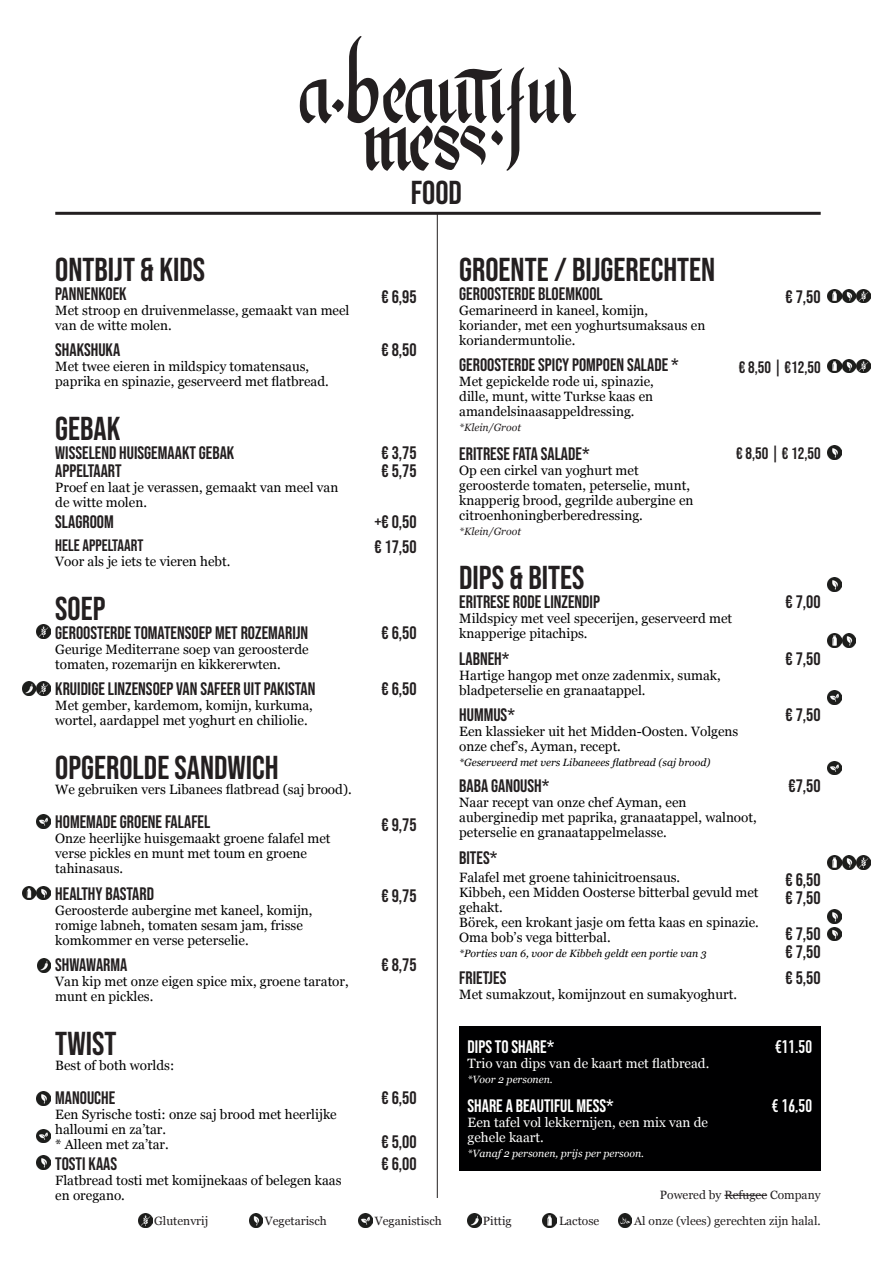
<style>
.page{position:relative;width:893px;height:1263px;background:#fff}
.page>*{position:absolute;margin:0;border:0;box-sizing:border-box;transform-origin:0 0}
.Kop{font:33px "Bebas Neue";color:#231f20}
.Subkop{font:18px "Bebas Neue";color:#231f20}
.Subkop-2{font:18px "Bebas Neue";color:#fff}
.Subkop-3{font:700 18px "DIN Condensed";color:#fff}
.Subkop-4{font:16.5px "Bebas Neue";color:#231f20}
.Subkop-5{font:13.5px/15px "Georgia";color:#000}
.t1{font:13.5px "Georgia";color:#fff}
.Klein{font:12px "Georgia";color:#231f20}
.t2{font:italic 10.5px "Georgia";color:#000}
.t3{font:italic 10.5px "Georgia";color:#fff}
.t4{font:italic 10.5px "Georgia";color:#231f20}
</style>
<div class="page">
<img style="left:827px;top:633px;width:29px;height:14px">
<img style="left:827px;top:445px;width:14px;height:14px">
<img style="left:827px;top:577px;width:14px;height:14px">
<img style="left:827px;top:289px;width:43px;height:14px">
<img style="left:827px;top:359px;width:43px;height:14px">
<svg style="left:37px;top:1092px;width:13px;height:13px"></svg>
<img style="left:37px;top:1155px;width:13px;height:14px">
<img style="left:22px;top:886px;width:28px;height:14px">
<svg style="left:37px;top:815px;width:13px;height:13px"></svg>
<img style="left:37px;top:1129px;width:13px;height:14px">
<img style="left:22px;top:682px;width:14px;height:13px">
<svg style="left:37px;top:682px;width:13px;height:13px"></svg>
<svg style="left:37px;top:625px;width:13px;height:13px"></svg>
<svg style="left:300px;top:36px;width:276px;height:135px"></svg>
<hr style="left:55px;top:212px;width:766px;height:3px;background:#231f20">
<hr style="left:724px;top:1195px;width:43px;height:1px;background:#231f20">
<hr style="left:437px;top:212px;width:1px;height:986px;background:#231f20">
<img style="left:828px;top:855px;width:42px;height:14px">
<img style="left:827px;top:910px;width:14px;height:13px">
<img style="left:827px;top:927px;width:14px;height:14px">
<img style="left:827px;top:691px;width:14px;height:13px">
<img style="left:827px;top:761px;width:14px;height:14px">
<img style="left:542px;top:1213px;width:14px;height:14px">
<img style="left:249px;top:1213px;width:14px;height:14px">
<img style="left:139px;top:1213px;width:13px;height:14px">
<img style="left:468px;top:1213px;width:13px;height:14px">
<img style="left:359px;top:1213px;width:13px;height:14px">
<img style="left:618px;top:1213px;width:14px;height:14px">
<div style="left:459px;top:1026px;width:361px;height:144px;background:#000001"></div>
<img style="left:37px;top:958px;width:14px;height:14px">
<p class="Kop" style="left:411px;top:174px;width:53px">FOOD</p>
<p class="Kop" style="left:55px;top:250px;width:151px">ONTBIJT &amp; KIDS</p>
<p class="Subkop" style="left:55px;top:284px;width:73px">PANNENKOEK</p>
<p class="Subkop-5" style="left:55px;top:302px;width:296px">Met stroop en druivenmelasse, gemaakt van meel van de witte molen.</p>
<p class="Subkop" style="left:55px;top:340px;width:66px">SHAKSHUKA</p>
<p class="Subkop-5" style="left:55px;top:359px;width:275px">Met twee eieren in mildspicy tomatensaus, paprika en spinazie, geserveerd met flatbread.</p>
<p class="Kop" style="left:55px;top:410px;width:67px">GEBAK</p>
<p class="Subkop" style="left:55px;top:443px;width:181px">WISSELEND HUISGEMAAKT GEBAK</p>
<p class="Subkop" style="left:55px;top:461px;width:68px">APPELTAART</p>
<p class="Subkop-5" style="left:55px;top:480px;width:285px">Proef en laat je verassen, gemaakt van meel van de witte molen.</p>
<p class="Subkop" style="left:382px;top:286px;width:37px">€ 6,95</p>
<p class="Subkop" style="left:382px;top:340px;width:37px">€ 8,50</p>
<p class="Subkop" style="left:382px;top:443px;width:37px">€ 3,75</p>
<p class="Subkop" style="left:382px;top:461px;width:37px">€ 5,75</p>
<p class="Subkop" style="left:55px;top:511px;width:60px">SLAGROOM</p>
<p class="Subkop" style="left:374px;top:511px;width:44px">+€ 0,50</p>
<p class="Subkop-4" style="left:55px;top:536px;width:90px">HELE APPELTAART</p>
<p class="Subkop-5" style="left:55px;top:553px;width:177px">Voor als je iets te vieren hebt.</p>
<p class="Subkop" style="left:374px;top:536px;width:44px">€ 17,50</p>
<p class="Kop" style="left:55px;top:590px;width:52px">SOEP</p>
<p class="Subkop" style="left:55px;top:623px;width:254px">GEROOSTERDE TOMATENSOEP MET ROZEMARIJN</p>
<p class="Subkop-5" style="left:55px;top:641px;width:255px">Geurige Mediterrane soep van geroosterde tomaten, rozemarijn en kikkererwten.</p>
<p class="Subkop" style="left:55px;top:679px;width:262px">KRUIDIGE LINZENSOEP VAN SAFEER UIT PAKISTAN</p>
<p class="Subkop-5" style="left:55px;top:698px;width:259px">Met gember, kardemom, komijn, kurkuma, wortel, aardappel met yoghurt en chiliolie.</p>
<p class="Kop" style="left:55px;top:749px;width:225px">OPGEROLDE SANDWICH</p>
<p class="Subkop-5" style="left:55px;top:781px;width:298px">We gebruiken vers Libanees flatbread (saj brood).</p>
<p class="Subkop" style="left:55px;top:812px;width:156px">HOMEMADE GROENE FALAFEL</p>
<p class="Subkop-5" style="left:55px;top:831px;width:277px">Onze heerlijke huisgemaakt groene falafel met verse pickles en munt met toum en groene tahinasaus.</p>
<p class="Subkop" style="left:55px;top:883px;width:100px">HEALTHY BASTARD</p>
<p class="Subkop-5" style="left:55px;top:902px;width:259px">Geroosterde aubergine met kaneel, komijn, romige labneh, tomaten sesam jam, frisse komkommer en verse peterselie.</p>
<p class="Subkop" style="left:55px;top:954px;width:74px">SHWAWARMA</p>
<p class="Subkop-5" style="left:55px;top:973px;width:295px">Van kip met onze eigen spice mix, groene tarator, munt en pickles.</p>
<p class="Kop" style="left:55px;top:1024px;width:63px">TWIST</p>
<p class="Subkop-5" style="left:55px;top:1057px;width:121px">Best of both worlds:</p>
<p class="Subkop" style="left:55px;top:1087px;width:62px">MANOUCHE</p>
<p class="Subkop-5" style="left:55px;top:1106px;width:283px">Een Syrische tosti: onze saj brood met heerlijke halloumi en za’tar.</p>
<p class="Subkop-5" style="left:55px;top:1136px;width:115px">* Alleen met za’tar.</p>
<p class="Subkop" style="left:55px;top:1153px;width:63px">TOSTI KAAS</p>
<p class="Subkop-5" style="left:55px;top:1172px;width:288px">Flatbread tosti met komijnekaas of belegen kaas en oregano.</p>
<p class="Subkop" style="left:382px;top:623px;width:37px">€ 6,50</p>
<p class="Subkop" style="left:382px;top:679px;width:37px">€ 6,50</p>
<p class="Subkop" style="left:382px;top:815px;width:37px">€ 9,75</p>
<p class="Subkop" style="left:382px;top:886px;width:37px">€ 9,75</p>
<p class="Subkop" style="left:382px;top:954px;width:37px">€ 8,75</p>
<p class="Subkop" style="left:382px;top:1087px;width:37px">€ 6,50</p>
<p class="Subkop" style="left:382px;top:1131px;width:37px">€ 5,00</p>
<p class="Subkop" style="left:382px;top:1153px;width:37px">€ 6,00</p>
<p class="Kop" style="left:459px;top:251px;width:258px">GROENTE / BIJGERECHTEN</p>
<p class="Subkop" style="left:459px;top:284px;width:145px">GEROOSTERDE BLOEMKOOL</p>
<p class="Subkop-5" style="left:459px;top:302px;width:248px">Gemarineerd in kaneel, komijn, koriander, met een yoghurtsumaksaus en koriandermuntolie.</p>
<p class="Subkop" style="left:459px;top:355px;width:221px">GEROOSTERDE SPICY POMPOEN SALADE *</p>
<p class="Subkop-5" style="left:459px;top:374px;width:196px;text-align:justify">Met gepickelde rode ui, spinazie, dille, munt, witte Turkse kaas en amandelsinaasappeldressing.</p>
<p class="t4" style="left:459px;top:420px;width:63px">*Klein/Groot</p>
<p class="Subkop" style="left:459px;top:444px;width:132px">ERITRESE FATA SALADE*</p>
<p class="Subkop-5" style="left:459px;top:463px;width:236px">Op een cirkel van yoghurt met geroosterde tomaten, peterselie, munt, knapperig brood, gegrilde aubergine en citroenhoningberberedressing.</p>
<p class="t4" style="left:459px;top:524px;width:63px">*Klein/Groot</p>
<p class="Subkop" style="left:786px;top:286px;width:37px">€ 7,50</p>
<p class="Subkop-4" style="left:739px;top:358px;width:83px">€ 8,50 | €12,50</p>
<p class="Subkop-4" style="left:736px;top:444px;width:86px">€ 8,50 | € 12,50</p>
<p class="Kop" style="left:459px;top:559px;width:127px">DIPS &amp; BITES</p>
<p class="Subkop" style="left:459px;top:592px;width:142px">ERITRESE RODE LINZENDIP</p>
<p class="Subkop-5" style="left:459px;top:611px;width:274px">Mildspicy met veel specerijen, geserveerd met knapperige pitachips.</p>
<p class="Subkop" style="left:459px;top:648px;width:52px">LABNEH*</p>
<p class="Subkop-5" style="left:459px;top:667px;width:263px">Hartige hangop met onze zadenmix, sumak, bladpeterselie en granaatappel.</p>
<p class="Subkop" style="left:459px;top:704px;width:57px">HUMMUS*</p>
<p class="Subkop-5" style="left:459px;top:723px;width:281px">Een klassieker uit het Midden-Oosten. Volgens onze chef’s, Ayman, recept.</p>
<p class="t2" style="left:459px;top:755px;width:253px">*Geserveerd met vers Libaneees flatbread (saj brood)</p>
<p class="Subkop" style="left:459px;top:776px;width:92px">BABA GANOUSH*</p>
<p class="Subkop-5" style="left:459px;top:794px;width:299px">Naar recept van onze chef Ayman, een auberginedip met paprika, granaatappel, walnoot, peterselie en granaatappelmelasse.</p>
<p class="Subkop" style="left:459px;top:847px;width:40px">BITES*</p>
<p class="Subkop-5" style="left:459px;top:869px;width:222px">Falafel met groene tahinicitroensaus.</p>
<p class="Subkop-5" style="left:459px;top:884px;width:301px">Kibbeh, een Midden Oosterse bitterbal gevuld met gehakt.</p>
<p class="Subkop-5" style="left:459px;top:914px;width:301px">Börek, een krokant jasje om fetta kaas en spinazie.</p>
<p class="Subkop-5" style="left:459px;top:929px;width:153px">Oma bob’s vega bitterbal.</p>
<p class="t2" style="left:459px;top:946px;width:249px">*Porties van 6, voor de Kibbeh geldt een portie van 3</p>
<p class="Subkop" style="left:459px;top:967px;width:49px">FRIETJES</p>
<p class="Subkop-5" style="left:459px;top:986px;width:279px">Met sumakzout, komijnzout en sumakyoghurt.</p>
<p class="Subkop" style="left:786px;top:592px;width:37px">€ 7,00</p>
<p class="Subkop" style="left:786px;top:648px;width:37px">€ 7,50</p>
<p class="Subkop" style="left:786px;top:704px;width:37px">€ 7,50</p>
<p class="Subkop" style="left:788px;top:776px;width:34px">€7,50</p>
<p class="Subkop" style="left:786px;top:869px;width:37px">€ 6,50</p>
<p class="Subkop" style="left:786px;top:887px;width:37px">€ 7,50</p>
<p class="Subkop" style="left:786px;top:923px;width:37px">€ 7,50</p>
<p class="Subkop" style="left:786px;top:941px;width:37px">€ 7,50</p>
<p class="Subkop" style="left:786px;top:967px;width:37px">€ 5,50</p>
<p class="Subkop-2" style="left:468px;top:1037px;width:88px">DIPS TO SHARE*</p>
<p class="Subkop-3" style="left:775px;top:1035px;width:38px">€11.50</p>
<p class="t1" style="left:468px;top:1054px;width:243px">Trio van dips van de kaart met flatbread.</p>
<p class="t3" style="left:468px;top:1072px;width:87px">*Voor 2 personen.</p>
<p class="Subkop-2" style="left:468px;top:1095px;width:148px">SHARE A BEAUTIFUL MESS*</p>
<p class="Subkop-3" style="left:772px;top:1093px;width:42px">€ 16,50</p>
<p class="t1" style="left:468px;top:1112px;width:242px">Een tafel vol lekkernijen, een mix van de</p>
<p class="t1" style="left:468px;top:1127px;width:78px">gehele kaart.</p>
<p class="t3" style="left:468px;top:1145px;width:178px">*Vanaf 2 personen, prijs per persoon.</p>
<p class="Klein" style="left:660px;top:1186px;width:162px">Powered by Refugee Company</p>
<p class="Klein" style="left:154px;top:1212px;width:55px">Glutenvrij</p>
<p class="Klein" style="left:265px;top:1212px;width:63px">Vegetarisch</p>
<p class="Klein" style="left:375px;top:1212px;width:69px">Veganistisch</p>
<p class="Klein" style="left:483px;top:1212px;width:30px">Pittig</p>
<p class="Klein" style="left:559px;top:1212px;width:42px">Lactose</p>
<p class="Klein" style="left:634px;top:1212px;width:188px">Al onze (vlees) gerechten zijn halal.</p>
</div>
